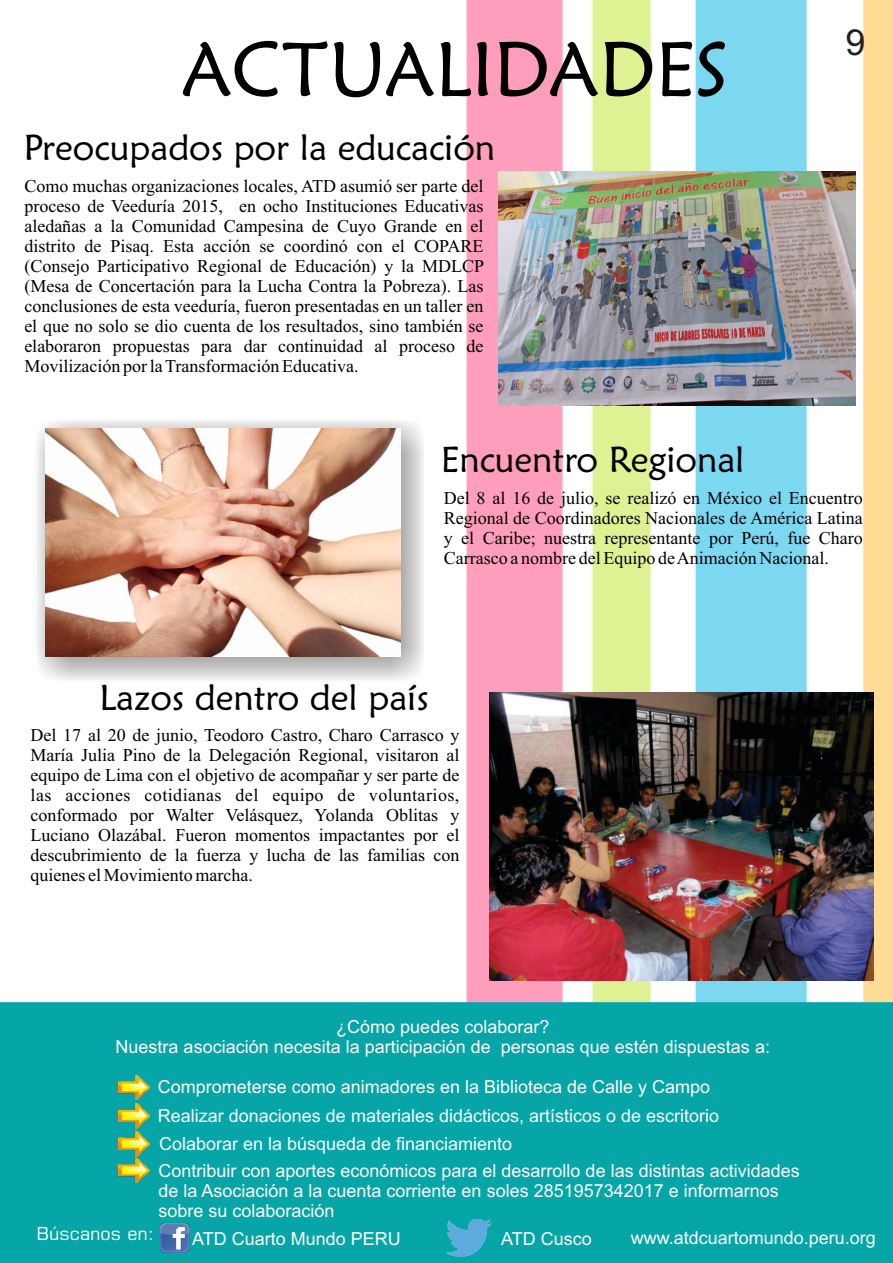
<style>
.page{position:relative;width:893px;height:1263px;background:#fff}
.page>*{position:absolute;margin:0;border:0;box-sizing:border-box;transform-origin:0 0}
.t1{font:76.95px "Maiandra GD";color:#000}
.t2{font:36px "Maiandra GD";color:#000}
.t3{font:36px "Arial";color:#231f20}
.t4{font:18px/20px "Times New Roman";color:#000;text-align:justify}
.t5{font:18px/20.1px "Arial";color:#fff}
.t6{font:18px "Square 721 BT";color:#fff}
</style>
<div class="page">
<img style="left:466px;top:0;width:427px;height:1002px">
<div style="left:0;top:1002px;width:893px;height:261px;background:#05a5a8"></div>
<img style="left:498px;top:172px;width:358px;height:234px">
<img style="left:490px;top:692px;width:384px;height:288px">
<img style="left:119px;top:1075px;width:30px;height:25px">
<img style="left:119px;top:1158px;width:31px;height:25px">
<img style="left:119px;top:1132px;width:31px;height:24px">
<img style="left:119px;top:1103px;width:31px;height:25px">
<img style="left:161px;top:1224px;width:28px;height:28px">
<img style="left:446px;top:1219px;width:45px;height:37px">
<div style="left:35px;top:420px;width:389px;height:262px;background:#231f20;opacity:.49"></div>
<img style="left:46px;top:429px;width:355px;height:228px">
<h1 class="t1" style="left:181px;top:38px;width:549px">ACTUALIDADES</h1>
<h2 class="t2" style="left:24px;top:132px;width:473px">Preocupados por la educación</h2>
<p class="t4" style="left:24px;top:178px;width:461px">Como muchas organizaciones locales, ATD asumió ser parte del proceso de Veeduría 2015, en ocho Instituciones Educativas aledañas a la Comunidad Campesina de Cuyo Grande en el distrito de Pisaq. Esta acción se coordinó con el COPARE (Consejo Participativo Regional de Educación) y la MDLCP (Mesa de Concertación para la Lucha Contra la Pobreza). Las conclusiones de esta veeduría, fueron presentadas en un taller en el que no solo se dio cuenta de los resultados, sino también se elaboraron propuestas para dar continuidad al proceso de Movilización por la Transformación Educativa.</p>
<h2 class="t2" style="left:441px;top:445px;width:305px">Encuentro Regional</h2>
<h2 class="t3" style="left:845px;top:29px;width:22px">9</h2>
<p class="t4" style="left:444px;top:490px;width:421px">Del 8 al 16 de julio, se realizó en México el Encuentro Regional de Coordinadores Nacionales de América Latina y el Caribe; nuestra representante por Perú, fue Charo Carrasco a nombre del Equipo de Animación Nacional.</p>
<h2 class="t2" style="left:100px;top:683px;width:331px">Lazos dentro del país</h2>
<p class="t4" style="left:31px;top:727px;width:430px">Del 17 al 20 de junio, Teodoro Castro, Charo Carrasco y María Julia Pino de la Delegación Regional, visitaron al equipo de Lima con el objetivo de acompañar y ser parte de las acciones cotidianas del equipo de voluntarios, conformado por Walter Velásquez, Yolanda Oblitas y Luciano Olazábal. Fueron momentos impactantes por el descubrimiento de la fuerza y lucha de las familias con quienes el Movimiento marcha.</p>
<p class="t5" style="left:116px;top:1018px;width:656px;text-align:center">¿Cómo puedes colaborar?<br>Nuestra asociación necesita la participación de personas que estén dispuestas a:</p>
<p class="t5" style="left:158px;top:1074px;width:563px;line-height:28.5px">Comprometerse como animadores en la Biblioteca de Calle y Campo<br>Realizar donaciones de materiales didácticos, artísticos o de escritorio<br>Colaborar en la búsqueda de financiamiento</p>
<p class="t5" style="left:158px;top:1162px;width:643px">Contribuir con aportes económicos para el desarrollo de las distintas actividades de la Asociación a la cuenta corriente en soles 2851957342017 e informarnos sobre su colaboración</p>
<p class="t6" style="left:36px;top:1226px;width:119px">Búscanos en:</p>
<p class="t5" style="left:192px;top:1230px;width:210px">ATD Cuarto Mundo PERU</p>
<p class="t5" style="left:501px;top:1230px;width:92px">ATD Cusco</p>
<p class="t5" style="left:631px;top:1229px;width:247px">www.atdcuartomundo.peru.org</p>
</div>
